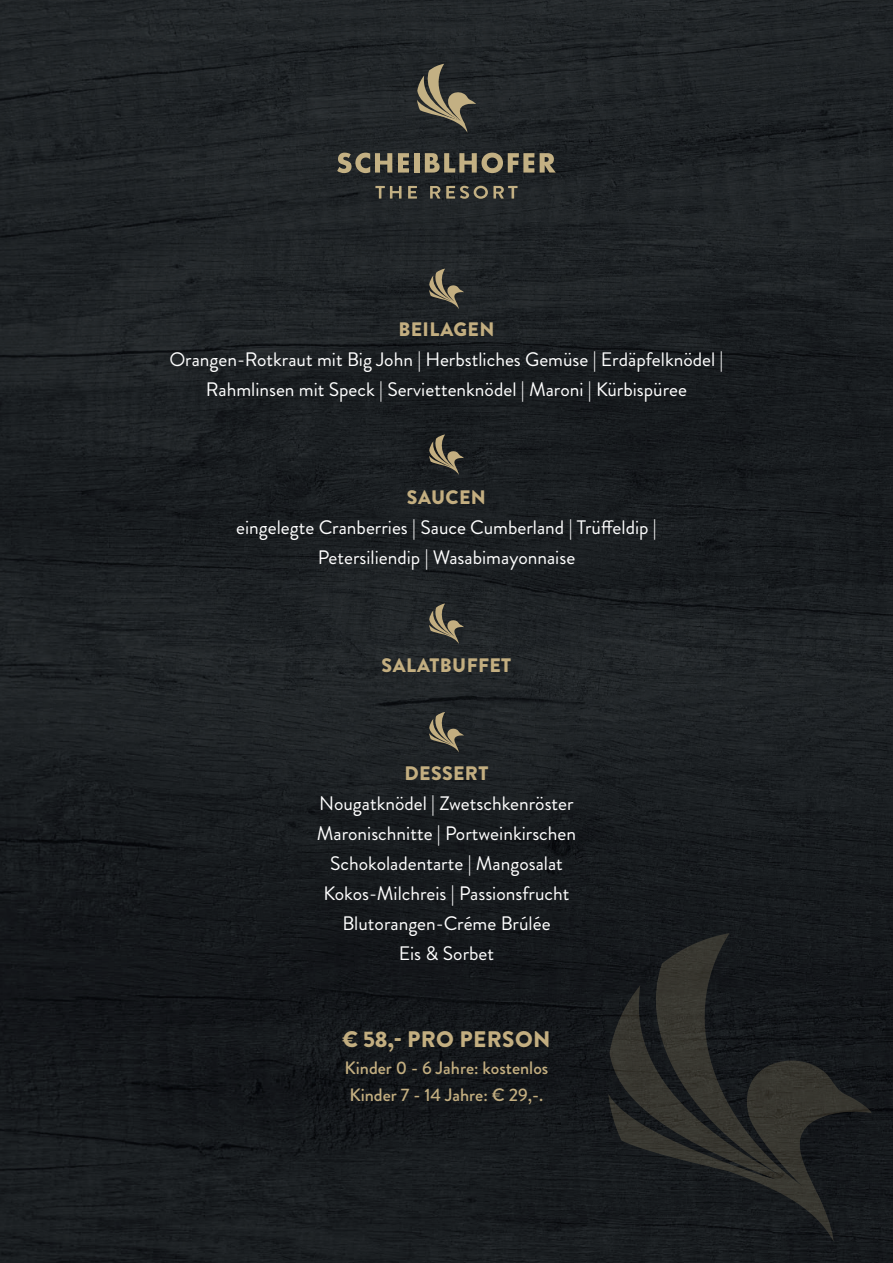
<style>
.page{position:relative;width:893px;height:1263px;background:#fff}
.page>*{position:absolute;margin:0;border:0;box-sizing:border-box;transform-origin:0 0}
.t1{font:900 22.5px "Brandon Grotesque";letter-spacing:.02em;color:#c3ae80}
.t2{font:19.5px/30px "Brandon Grotesque";color:#fff;text-align:center}
.t3{font:900 19.5px "Brandon Grotesque";letter-spacing:.02em;color:#c3ae80}
.t4{font:500 18px/27px "Brandon Grotesque";color:#c3ae80}
</style>
<div class="page">
<img style="left:0;top:0;width:893px;height:1263px">
<svg style="left:641px;top:933px;width:174px;height:52px;background:#1c1f1f"></svg>
<svg style="left:608px;top:985px;width:264px;height:257px;background:#212322"></svg>
<svg style="left:429px;top:269px;width:35px;height:40px"></svg>
<svg style="left:429px;top:434px;width:35px;height:41px"></svg>
<svg style="left:429px;top:603px;width:35px;height:41px"></svg>
<svg style="left:429px;top:712px;width:35px;height:40px"></svg>
<svg style="left:337px;top:153px;width:55px;height:20px"></svg>
<svg style="left:398px;top:153px;width:11px;height:20px"></svg>
<div style="left:414px;top:153px;width:5px;height:20px;background:#c3b083"></div>
<svg style="left:425px;top:153px;width:109px;height:20px;background:#736b55"></svg>
<svg style="left:540px;top:153px;width:16px;height:20px"></svg>
<svg style="left:375px;top:186px;width:27px;height:13px"></svg>
<svg style="left:408px;top:186px;width:9px;height:13px"></svg>
<svg style="left:430px;top:186px;width:10px;height:13px"></svg>
<svg style="left:446px;top:186px;width:72px;height:13px"></svg>
<svg style="left:417px;top:64px;width:59px;height:69px;background:#535044"></svg>
<p class="t3" style="left:398px;top:316px;width:98px">BEILAGEN</p>
<p class="t2" style="left:169px;top:345px;width:555px">Orangen-Rotkraut mit Big John | Herbstliches Gemüse | Erdäpfelknödel |<br>Rahmlinsen mit Speck | Serviettenknödel | Maroni | Kürbispüree</p>
<p class="t3" style="left:407px;top:484px;width:80px">SAUCEN</p>
<p class="t2" style="left:236px;top:513px;width:422px">eingelegte Cranberries | Sauce Cumberland | Trüffeldip |<br>Petersiliendip | Wasabimayonnaise</p>
<p class="t3" style="left:382px;top:652px;width:131px">SALATBUFFET</p>
<p class="t3" style="left:404px;top:759px;width:85px">DESSERT</p>
<p class="t2" style="left:317px;top:789px;width:261px">Nougatknödel | Zwetschkenröster<br>Maronischnitte | Portweinkirschen<br>Schokoladentarte | Mangosalat<br>Kokos-Milchreis | Passionsfrucht<br>Blutorangen-Créme Brúlée<br>Eis &amp; Sorbet</p>
<p class="t1" style="left:342px;top:1023px;width:210px">€ 58,- PRO PERSON</p>
<p class="t4" style="left:345px;top:1055px;width:205px">Kinder 0 - 6 Jahre: kostenlos<br>Kinder 7 - 14 Jahre: € 29,-.</p>
</div>
